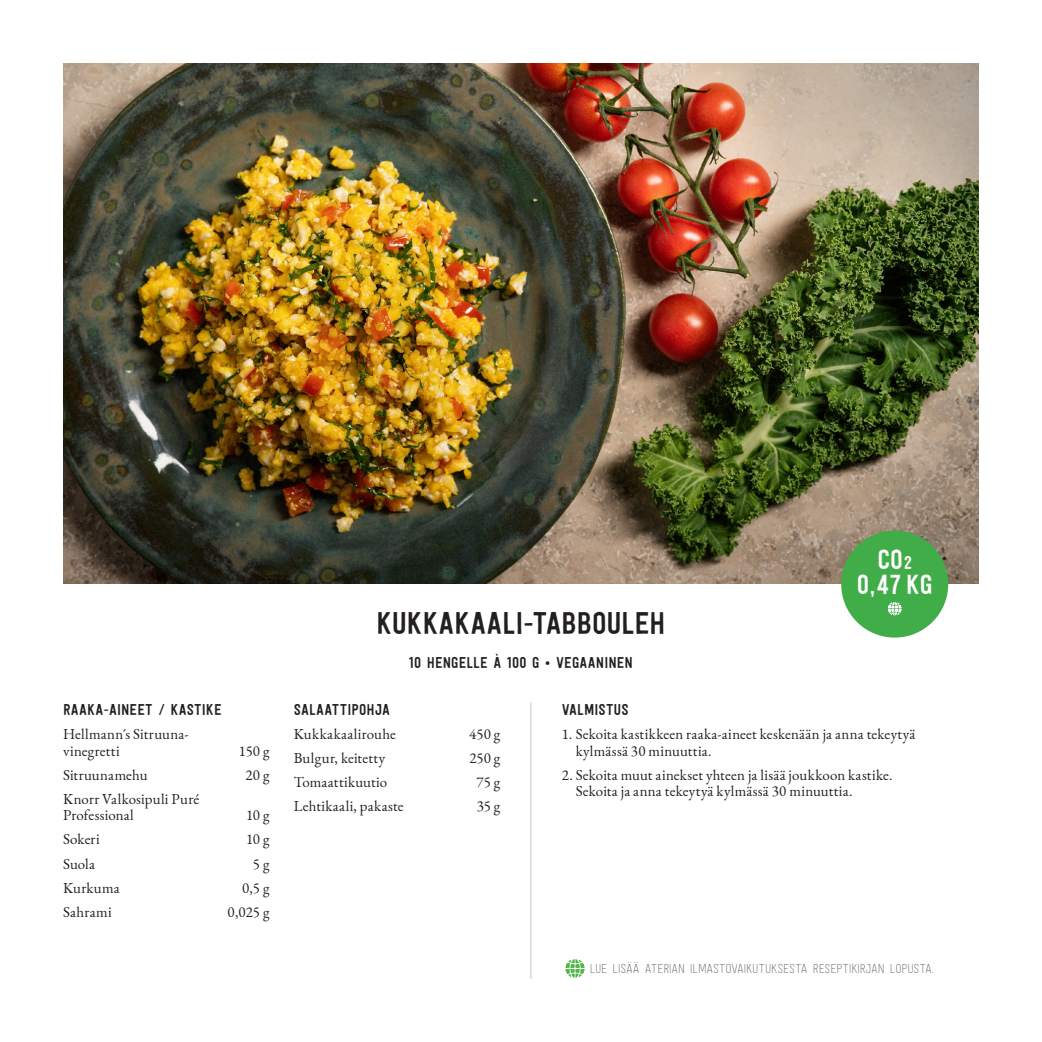
<style>
.page{position:relative;width:1042px;height:1042px;background:#fff}
.page>*{position:absolute;margin:0;border:0;box-sizing:border-box;transform-origin:0 0}
.t1{font:31.5px "Festivo Letters No 19";letter-spacing:-.01em;color:#231f20}
.t2{font:27.65px "Festivo Letters No 19";color:#fff}
.t3{font:15.75px "Festivo Letters No 19";letter-spacing:.005em;color:#231f20}
.t4{font:14.88px "EB Garamond";letter-spacing:.015em;color:#231f20}
.t5{font:14.88px "Festivo Letters No 18";letter-spacing:-.015em;color:#6d6f71}
.s1{font-size:18.38px}
</style>
<div class="page">
<img style="left:63px;top:63px;width:916px;height:520px">
<hr style="left:530px;top:702px;width:1px;height:277px;background:#c7c9cb">
<svg style="left:566px;top:959px;width:18px;height:18px"></svg>
<div style="left:841px;top:530px;width:107px;height:107px;background:#41ad49;border-radius:50%"></div>
<svg style="left:888px;top:602px;width:13px;height:13px"></svg>
<p class="t3" style="left:63px;top:700px;width:160px">RAAKA-AINEET / KASTIKE</p>
<p class="t4" style="left:63px;top:724px;width:127px">Hellmann´s Sitruuna-</p>
<p class="t4" style="left:63px;top:741px;width:58px">vinegretti</p>
<p class="t4" style="left:239px;top:741px;width:32px">150 g</p>
<p class="t4" style="left:63px;top:765px;width:86px">Sitruunamehu</p>
<p class="t4" style="left:245px;top:765px;width:26px">20 g</p>
<p class="t4" style="left:63px;top:789px;width:138px">Knorr Valkosipuli Puré</p>
<p class="t4" style="left:63px;top:806px;width:72px">Professional</p>
<p class="t4" style="left:246px;top:806px;width:25px">10 g</p>
<p class="t4" style="left:63px;top:830px;width:38px">Sokeri</p>
<p class="t4" style="left:246px;top:830px;width:25px">10 g</p>
<p class="t4" style="left:63px;top:854px;width:34px">Suola</p>
<p class="t4" style="left:253px;top:854px;width:18px">5 g</p>
<p class="t4" style="left:63px;top:878px;width:58px">Kurkuma</p>
<p class="t4" style="left:242px;top:878px;width:29px">0,5 g</p>
<p class="t4" style="left:63px;top:902px;width:50px">Sahrami</p>
<p class="t4" style="left:228px;top:902px;width:43px">0,025 g</p>
<p class="t1" style="left:376px;top:604px;width:291px">KUKKAKAALI-TABBOULEH</p>
<p class="t3" style="left:409px;top:653px;width:226px">10 HENGELLE À 100 G • VEGAANINEN</p>
<p class="t2" style="left:877px;top:543px;width:36px">CO<span class="s1">2</span></p>
<p class="t2" style="left:856px;top:568px;width:78px">0,47 KG</p>
<p class="t3" style="left:294px;top:700px;width:98px">SALAATTIPOHJA</p>
<p class="t4" style="left:294px;top:724px;width:104px">Kukkakaalirouhe</p>
<p class="t4" style="left:469px;top:724px;width:32px">450 g</p>
<p class="t4" style="left:294px;top:748px;width:93px">Bulgur, keitetty</p>
<p class="t4" style="left:469px;top:748px;width:32px">250 g</p>
<p class="t4" style="left:294px;top:772px;width:95px">Tomaattikuutio</p>
<p class="t4" style="left:477px;top:772px;width:25px">75 g</p>
<p class="t4" style="left:294px;top:796px;width:111px">Lehtikaali, pakaste</p>
<p class="t4" style="left:477px;top:796px;width:25px">35 g</p>
<p class="t3" style="left:562px;top:700px;width:68px">VALMISTUS</p>
<p class="t4" style="left:562px;top:724px;width:355px">1. Sekoita kastikkeen raaka-aineet keskenään ja anna tekeytyä</p>
<p class="t4" style="left:576px;top:741px;width:137px">kylmässä 30 minuuttia.</p>
<p class="t4" style="left:562px;top:765px;width:332px">2. Sekoita muut ainekset yhteen ja lisää joukkoon kastike.</p>
<p class="t4" style="left:576px;top:781px;width:278px">Sekoita ja anna tekeytyä kylmässä 30 minuuttia.</p>
<p class="t5" style="left:590px;top:960px;width:346px">LUE LISÄÄ ATERIAN ILMASTOVAIKUTUKSESTA RESEPTIKIRJAN LOPUSTA.</p>
</div>
